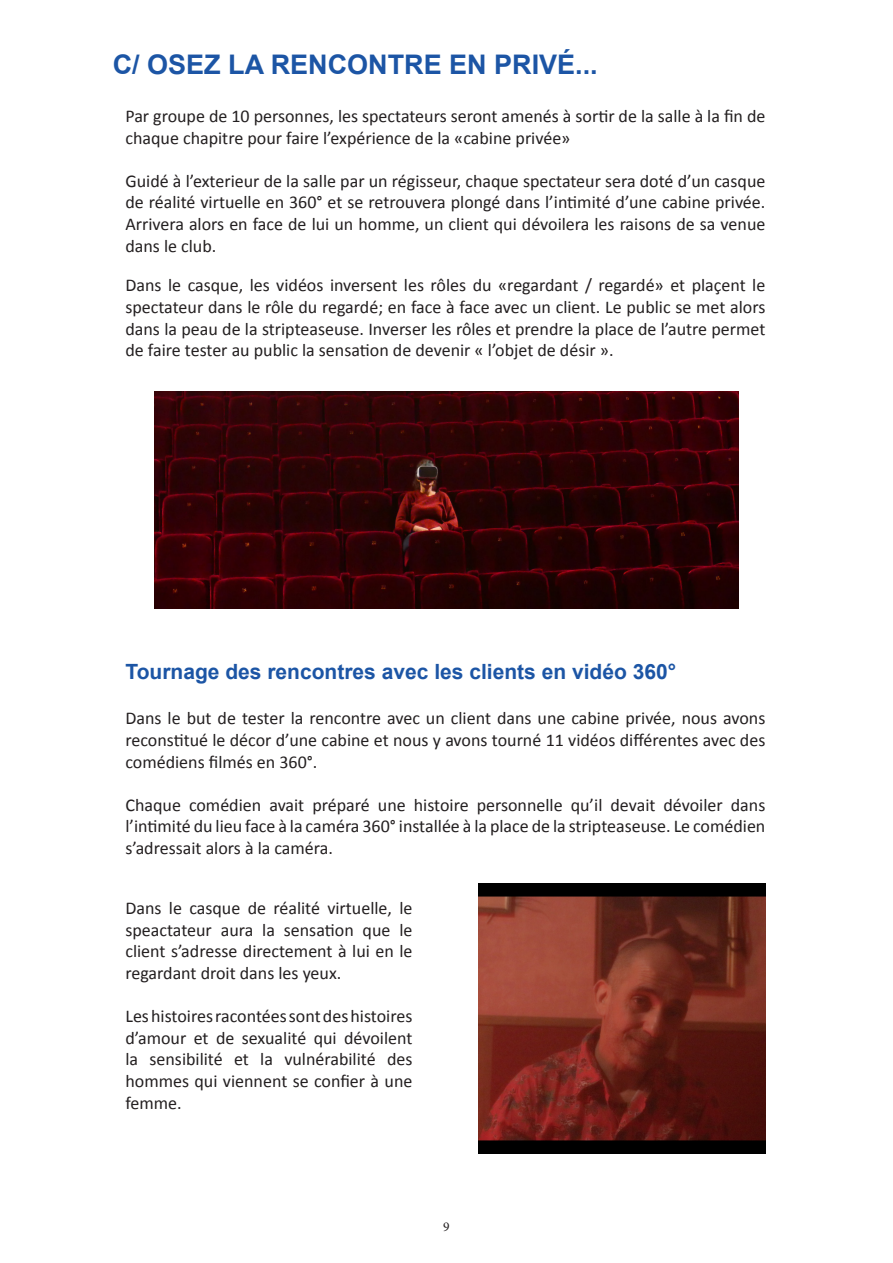
<style>
.page{position:relative;width:893px;height:1263px;background:#fff}
.page>*{position:absolute;margin:0;border:0;box-sizing:border-box;transform-origin:0 0}
.t1{font:700 27px "Arial";color:#1c55a5}
.t2{font:700 21px "Arial";color:#1c55a5}
.t3{font:18px/21.6px "Calibri";color:#231f20;text-align:justify}
.t4{font:13.5px "Minion Pro";color:#231f20}
</style>
<div class="page">
<img style="left:479px;top:883px;width:286px;height:270px">
<img style="left:155px;top:391px;width:583px;height:217px">
<p class="t1" style="left:113px;top:46px;width:487px">C/ OSEZ LA RENCONTRE EN PRIVÉ...</p>
<p class="t3" style="left:125px;top:105px;width:641px">Par groupe de 10 personnes, les spectateurs seront amenés à sortir de la salle à la fin de chaque chapitre pour faire l’expérience de la «cabine privée»</p>
<p class="t3" style="left:125px;top:170px;width:641px">Guidé à l’exterieur de la salle par un régisseur, chaque spectateur sera doté d’un casque de réalité virtuelle en 360° et se retrouvera plongé dans l’intimité d’une cabine privée.<br>Arrivera alors en face de lui un homme, un client qui dévoilera les raisons de sa venue dans le club.</p>
<p class="t3" style="left:125px;top:275px;width:641px">Dans le casque, les vidéos inversent les rôles du «regardant / regardé» et plaçent le spectateur dans le rôle du regardé; en face à face avec un client. Le public se met alors dans la peau de la stripteaseuse. Inverser les rôles et prendre la place de l’autre permet de faire tester au public la sensation de devenir « l’objet de désir ».</p>
<p class="t2" style="left:125px;top:657px;width:552px">Tournage des rencontres avec les clients en vidéo 360°</p>
<p class="t3" style="left:125px;top:708px;width:641px">Dans le but de tester la rencontre avec un client dans une cabine privée, nous avons reconstitué le décor d’une cabine et nous y avons tourné 11 vidéos différentes avec des comédiens filmés en 360°.</p>
<p class="t3" style="left:125px;top:794px;width:641px">Chaque comédien avait préparé une histoire personnelle qu’il devait dévoiler dans l’intimité du lieu face à la caméra 360° installée à la place de la stripteaseuse. Le comédien s’adressait alors à la caméra.</p>
<p class="t3" style="left:125px;top:897px;width:289px">Dans le casque de réalité virtuelle, le speactateur aura la sensation que le client s’adresse directement à lui en le regardant droit dans les yeux.</p>
<p class="t3" style="left:125px;top:1005px;width:289px">Les histoires racontées sont des histoires d’amour et de sexualité qui dévoilent la sensibilité et la vulnérabilité des hommes qui viennent se confier à une femme.</p>
<p class="t4" style="left:443px;top:1218px;width:8px">9</p>
</div>
